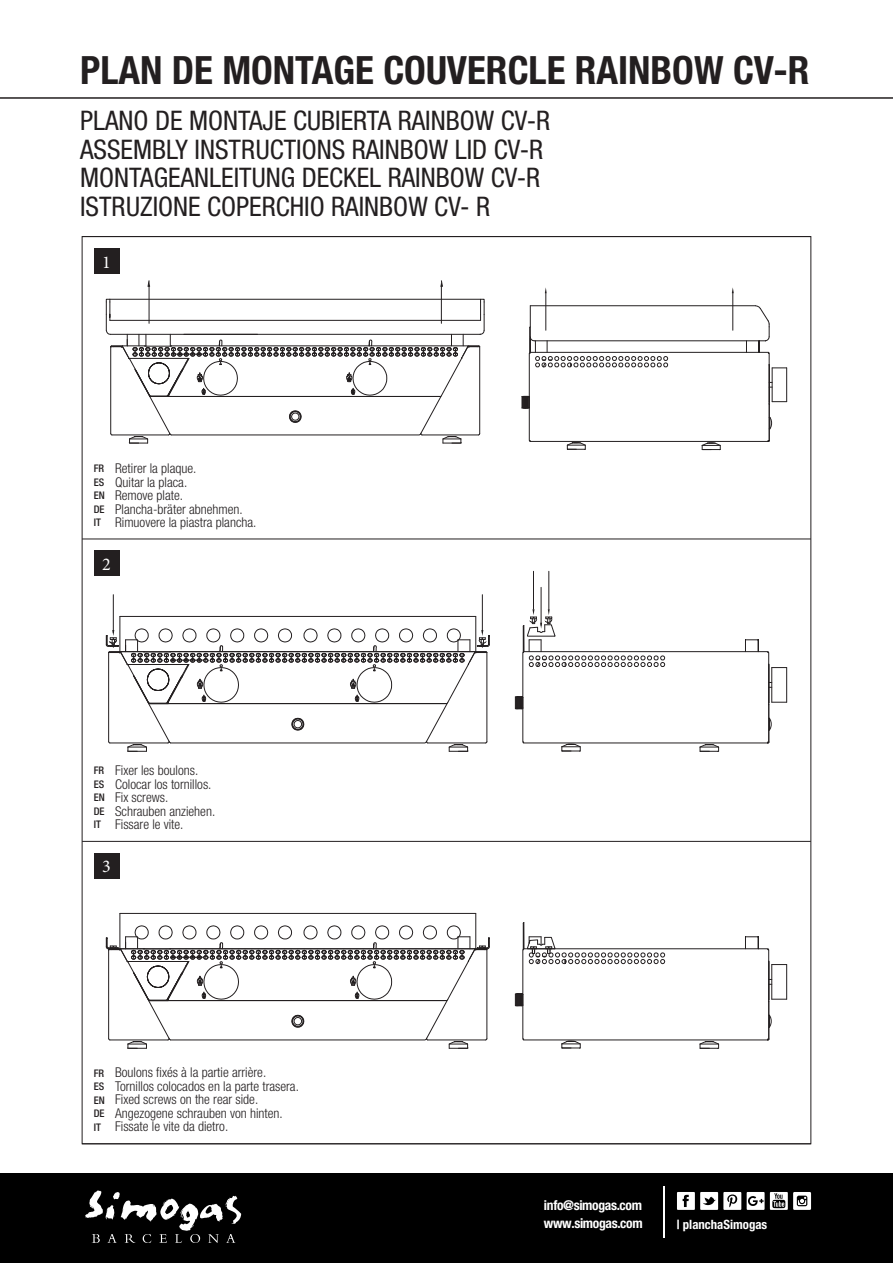
<style>
.page{position:relative;width:893px;height:1263px;background:#fff}
.page>*{position:absolute;margin:0;border:0;box-sizing:border-box;transform-origin:0 0}
.t1{font:700 condensed 39px "Helvetica Neue LT Pro";color:#231f20}
.t2{font:condensed 27px/28.5px "Helvetica Neue LT Pro";color:#231f20}
.t3{font:18px "Minion Pro";color:#fff}
.t4{font:300 condensed 13.5px/13.5px "Helvetica Neue LT Pro";color:#231f20}
.t5{font:700 condensed 13.5px "Helvetica Neue LT Pro";letter-spacing:-.025em;color:#fff}
.t6{font:700 condensed 12.75px "Helvetica Neue LT Pro";color:#fff}
.t7{font:500 condensed 10.5px/13.5px "Helvetica Neue LT Pro";color:#231f20;text-align:justify}
</style>
<div class="page">
<div style="left:0;top:1174px;width:893px;height:89px;background:#000"></div>
<hr style="left:0;top:97px;width:893px;height:2px;background:#231f20">
<hr style="left:82px;top:539px;width:729px;height:1px;background:#231f20">
<hr style="left:82px;top:236px;width:729px;height:1px;background:#231f20">
<hr style="left:82px;top:841px;width:729px;height:1px;background:#231f20">
<hr style="left:82px;top:1143px;width:729px;height:1px;background:#231f20">
<svg style="left:85px;top:1190px;width:156px;height:53px"></svg>
<div style="left:94px;top:248px;width:25px;height:26px;background:#231f20"></div>
<div style="left:94px;top:551px;width:25px;height:25px;background:#231f20"></div>
<div style="left:94px;top:853px;width:25px;height:26px;background:#231f20"></div>
<hr style="left:533px;top:571px;width:1px;height:38px;background:#231f20">
<hr style="left:541px;top:587px;width:1px;height:38px;background:#231f20">
<hr style="left:549px;top:571px;width:1px;height:38px;background:#231f20">
<svg style="left:515px;top:609px;width:272px;height:143px"></svg>
<hr style="left:120px;top:616px;width:356px;height:1px;background:#231f20">
<hr style="left:120px;top:616px;width:1px;height:36px;background:#231f20">
<hr style="left:475px;top:616px;width:1px;height:36px;background:#231f20">
<hr style="left:113px;top:595px;width:1px;height:38px;background:#231f20">
<hr style="left:482px;top:595px;width:1px;height:38px;background:#231f20">
<svg style="left:106px;top:628px;width:384px;height:124px"></svg>
<svg style="left:515px;top:922px;width:272px;height:127px"></svg>
<hr style="left:120px;top:913px;width:356px;height:1px;background:#231f20">
<hr style="left:120px;top:913px;width:1px;height:36px;background:#231f20">
<hr style="left:475px;top:913px;width:1px;height:36px;background:#231f20">
<svg style="left:106px;top:925px;width:384px;height:124px"></svg>
<svg style="left:522px;top:305px;width:265px;height:145px"></svg>
<hr style="left:732px;top:293px;width:1px;height:37px;background:#231f20">
<hr style="left:546px;top:293px;width:1px;height:37px;background:#231f20">
<svg style="left:106px;top:299px;width:379px;height:145px"></svg>
<hr style="left:441px;top:286px;width:1px;height:37px;background:#231f20">
<svg style="left:440px;top:280px;width:3px;height:7px"></svg>
<hr style="left:149px;top:286px;width:1px;height:37px;background:#231f20">
<svg style="left:148px;top:280px;width:2px;height:7px"></svg>
<hr style="left:663px;top:1186px;width:2px;height:52px;background:#fff">
<svg style="left:677px;top:1192px;width:64px;height:18px"></svg>
<svg style="left:747px;top:1192px;width:64px;height:18px"></svg>
<h1 class="t1" style="left:80px;top:46px;width:731px">PLAN DE MONTAGE COUVERCLE RAINBOW CV-R</h1>
<h2 class="t2" style="left:80px;top:106px;width:472px">PLANO DE MONTAJE CUBIERTA RAINBOW CV-R ASSEMBLY INSTRUCTIONS RAINBOW LID CV-R MONTAGEANLEITUNG DECKEL RAINBOW CV-R ISTRUZIONE COPERCHIO RAINBOW CV- R</h2>
<h3 class="t3" style="left:102px;top:250px;width:10px">1</h3>
<p class="t7" style="left:94px;top:462px;width:13px">FR ES EN DE IT</p>
<p class="t4" style="left:115px;top:461px;width:143px">Retirer la plaque.<br>Quitar la placa.<br>Remove plate.<br>Plancha-bräter abnehmen.<br>Rimuovere la piastra plancha.</p>
<h3 class="t3" style="left:102px;top:552px;width:10px">2</h3>
<p class="t7" style="left:94px;top:764px;width:13px">FR ES EN DE IT</p>
<p class="t4" style="left:115px;top:764px;width:102px">Fixer les boulons.<br>Colocar los tornillos.<br>Fix screws.<br>Schrauben anziehen.<br>Fissare le vite.</p>
<h3 class="t3" style="left:102px;top:854px;width:10px">3</h3>
<p class="t7" style="left:94px;top:1066px;width:13px">FR ES EN DE IT</p>
<p class="t4" style="left:115px;top:1066px;width:185px">Boulons fixés à la partie arrière.<br>Tornillos colocados en la parte trasera.<br>Fixed screws on the rear side.<br>Angezogene schrauben von hinten.<br>Fissate le vite da dietro.</p>
<p class="t5" style="left:544px;top:1197px;width:100px">info@simogas.com</p>
<p class="t5" style="left:544px;top:1215px;width:100px">www.simogas.com</p>
<p class="t6" style="left:677px;top:1216px;width:92px">| planchaSimogas</p>
</div>
